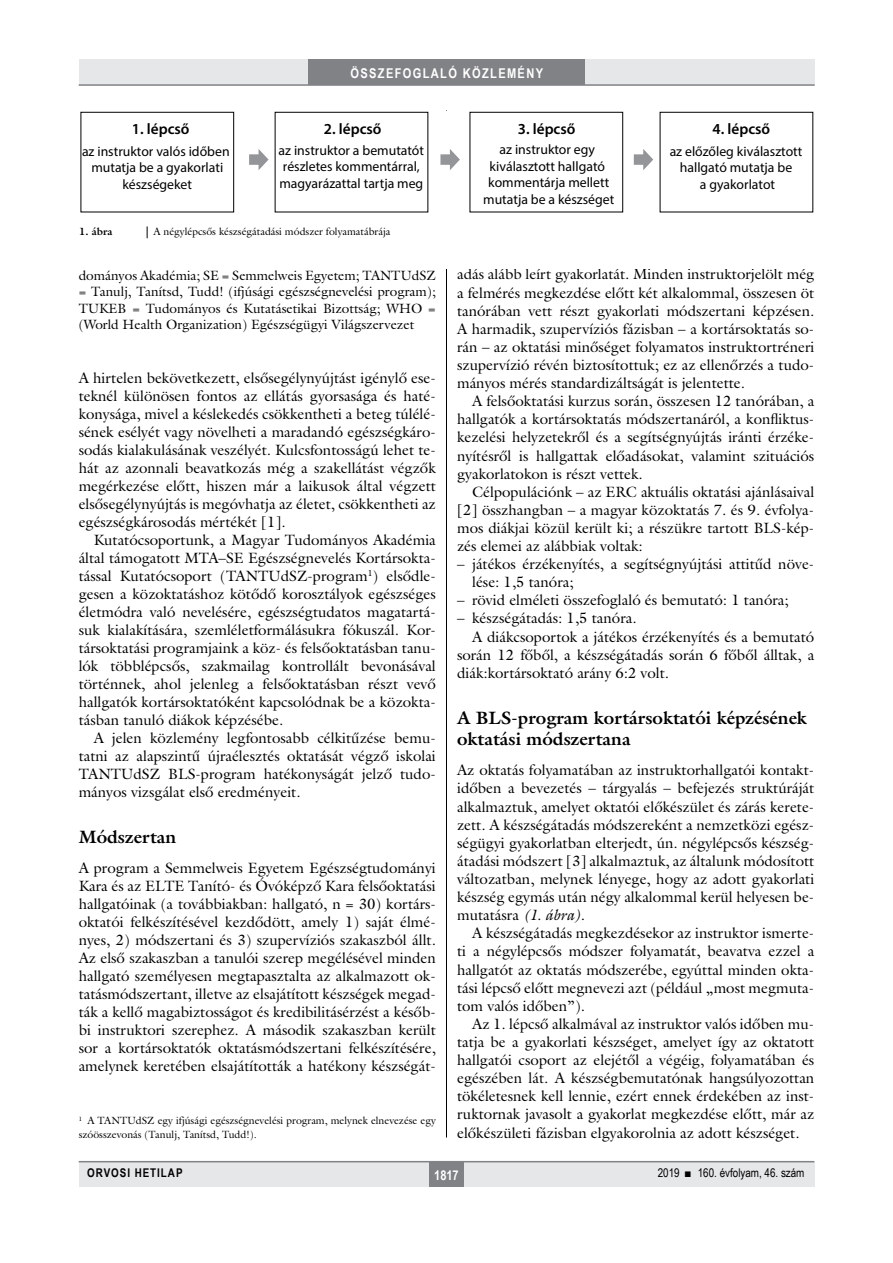
<style>
.page{position:relative;width:893px;height:1263px;background:#fff}
.page>*{position:absolute;margin:0;border:0;box-sizing:border-box;transform-origin:0 0}
.alcimbold{font:700 18px/21.8px "Galliard Reg";color:#000}
.t1{font:600 15.3px "Myriad Pro";color:#000}
.Body_Text{font:15px/18.1px "Galliard Reg";color:#000;text-align:justify}
.Body_tompa{font:15px/18.1px "Galliard Reg";color:#000;text-align:justify}
.body-s{font:15px/18px "Galliard Reg";color:#000;text-align:justify}
.t2{font:13.8px/16.5px "Myriad Pro";color:#000;text-align:center}
.tompa_9_11{font:13.5px/16.5px "Galliard Reg";color:#000;text-align:justify}
.t3{font:700 13.5px "Arial Narrow";letter-spacing:.1em;color:#fff}
.t4{font:12px "Arial Narrow";color:#000}
.t5{font:700 12px "Arial Narrow";letter-spacing:.08em;color:#000}
.kepalairas2{font:10.5px/13.5px "Galliard Reg";color:#000}
.kepalairas1{font:700 10.5px "Galliard Reg";color:#000}
.s1{font-style:italic}
</style>
<div class="page">
<div style="left:79px;top:1161px;width:735px;height:25px;background:#e6e7e8"></div>
<div style="left:429px;top:1161px;width:34px;height:25px;background:#808285"></div>
<hr style="left:79px;top:1161px;width:735px;height:1px;background:#808285">
<div style="left:79px;top:60px;width:735px;height:25px;background:#e6e7e8"></div>
<div style="left:308px;top:60px;width:277px;height:25px;background:#808285"></div>
<hr style="left:79px;top:84px;width:736px;height:2px;background:#808285">
<hr style="left:446px;top:111px;width:1px;height:1026px;background:#000">
<div style="left:79px;top:111px;width:735px;height:115px;background:#fff"></div>
<div style="left:81px;top:112px;width:153px;height:100px;border:1px solid #000"></div>
<div style="left:275px;top:112px;width:153px;height:100px;border:1px solid #000"></div>
<div style="left:470px;top:112px;width:153px;height:100px;border:1px solid #000"></div>
<div style="left:660px;top:112px;width:153px;height:100px;border:1px solid #000"></div>
<svg style="left:249px;top:149px;width:20px;height:21px"></svg>
<svg style="left:440px;top:149px;width:20px;height:21px"></svg>
<svg style="left:634px;top:149px;width:19px;height:21px"></svg>
<div style="left:79px;top:226px;width:736px;height:43px;background:#fff"></div>
<svg style="left:147px;top:226px;width:1px;height:12px"></svg>
<p class="t3" style="left:350px;top:63px;width:194px">ÖSSZEFOGLALÓ KÖZLEMÉNY</p>
<p class="t1" style="left:132px;top:119px;width:59px">1. lépcső</p>
<p class="t1" style="left:324px;top:119px;width:59px">2. lépcső</p>
<p class="t1" style="left:518px;top:119px;width:59px">3. lépcső</p>
<p class="t1" style="left:713px;top:119px;width:59px">4. lépcső</p>
<p class="t2" style="left:82px;top:142px;width:149px">az instruktor valós időben mutatja be a gyakorlati készségeket</p>
<p class="t2" style="left:279px;top:142px;width:147px;text-align:left">az instruktor a bemutatót részletes kommentárral, magyarázattal tartja meg</p>
<p class="t2" style="left:483px;top:141px;width:133px">az instruktor egy kiválasztott hallgató kommentárja mellett mutatja be a készséget</p>
<p class="t2" style="left:670px;top:142px;width:134px">az előzőleg kiválasztott hallgató mutatja be<br>a gyakorlatot</p>
<p class="kepalairas1" style="left:79px;top:224px;width:35px">1. ábra</p>
<p class="kepalairas2" style="left:153px;top:224px;width:238px">A négylépcsős készségátadási módszer folyamatábrája</p>
<p class="tompa_9_11" style="left:79px;top:267px;width:359px">dományos Akadémia; SE = Semmelweis Egyetem; TANTUdSZ = Tanulj, Tanítsd, Tudd! (ifjúsági egészségnevelési program); TUKEB = Tudományos és Kutatásetikai Bizottság; WHO = (World Health Organization) Egészségügyi Világszervezet</p>
<p class="body-s" style="left:79px;top:369px;width:359px">A hirtelen bekövetkezett, elsősegélynyújtást igénylő ese&shy;teknél különösen fontos az ellátás gyorsasága és haté&shy;konysága, mivel a késlekedés csökkentheti a beteg túlélé&shy;sének esélyét vagy növelheti a maradandó egészségkáro&shy;sodás kialakulásának veszélyét. Kulcsfontosságú lehet te&shy;hát az azonnali beavatkozás még a szakellátást végzők megérkezése előtt, hiszen már a laikusok által végzett elsősegélynyújtás is megóvhatja az életet, csökkentheti az egészségkárosodás mértékét [1].</p>
<p class="Body_Text" style="left:79px;top:531px;width:359px;text-indent:15px">Kutatócsoportunk, a Magyar Tudományos Akadémia által támogatott MTA–SE Egészségnevelés Kortársokta&shy;tással Kutatócsoport (TANTUdSZ-program<sup>1</sup>) elsődle&shy;gesen a közoktatáshoz kötődő korosztályok egészséges életmódra való nevelésére, egészségtudatos magatartá&shy;suk kialakítására, szemléletformálásukra fókuszál. Kor&shy;társoktatási programjaink a köz- és felsőoktatásban tanu&shy;lók többlépcsős, szakmailag kontrollált bevonásával történnek, ahol jelenleg a felsőoktatásban részt vevő hallgatók kortársoktatóként kapcsolódnak be a közokta&shy;tásban tanuló diákok képzésébe.</p>
<p class="Body_Text" style="left:79px;top:729px;width:359px;text-align:left;text-indent:15px">A jelen közlemény legfontosabb célkitűzése bemu&shy;tatni az alapszintű újraélesztés oktatását végző iskolai TANTUdSZ BLS-program hatékonyságát jelző tudo&shy;mányos vizsgálat első eredményeit.</p>
<p class="alcimbold" style="left:79px;top:825px;width:99px">Módszertan</p>
<p class="Body_tompa" style="left:79px;top:858px;width:359px">A program a Semmelweis Egyetem Egészségtudományi Kara és az ELTE Tanító- és Óvóképző Kara felsőoktatási hallgatóinak (a továbbiakban: hallgató, n = 30) kortárs&shy;oktatói felkészítésével kezdődött, amely 1) saját élmé&shy;nyes, 2) módszertani és 3) szupervíziós szakaszból állt.<br>Az első szakaszban a tanulói szerep megélésével minden hallgató személyesen megtapasztalta az alkalmazott ok&shy;tatásmódszertant, illetve az elsajátított készségek megad&shy;ták a kellő magabiztosságot és kredibilitásérzést a későb&shy;bi instruktori szerephez. A második szakaszban került sor a kortársoktatók oktatásmódszertani felkészítésére, amelynek keretében elsajátították a hatékony készségát-</p>
<p class="kepalairas2" style="left:79px;top:1113px;width:359px"><sup>1</sup> A TANTUdSZ egy ifjúsági egészségnevelési program, melynek elnevezése egy szóösszevonás (Tanulj, Tanítsd, Tudd!).</p>
<p class="Body_tompa" style="left:457px;top:265px;width:359px">adás alább leírt gyakorlatát. Minden instruktorjelölt még a felmérés megkezdése előtt két alkalommal, összesen öt tanórában vett részt gyakorlati módszertani képzésen.<br>A harmadik, szupervíziós fázisban – a kortársoktatás so&shy;rán – az oktatási minőséget folyamatos instruktortréneri szupervízió révén biztosítottuk; ez az ellenőrzés a tudo&shy;mányos mérés standardizáltságát is jelentette.</p>
<p class="Body_Text" style="left:457px;top:392px;width:359px;text-indent:15px">A felsőoktatási kurzus során, összesen 12 tanórában, a hallgatók a kortársoktatás módszertanáról, a konfliktus&shy;kezelési helyzetekről és a segítségnyújtás iránti érzéke&shy;nyítésről is hallgattak előadásokat, valamint szituációs gyakorlatokon is részt vettek.</p>
<p class="Body_Text" style="left:457px;top:482px;width:359px;text-indent:15px">Célpopulációnk – az ERC aktuális oktatási ajánlásaival [2] összhangban – a magyar közoktatás 7. és 9. évfolya&shy;mos diákjai közül került ki; a részükre tartott BLS-kép&shy;zés elemei az alábbiak voltak:</p>
<p class="Body_tompa" style="left:472px;top:555px;width:342px;text-indent:-15px">– játékos érzékenyítés, a segítségnyújtási attitűd növe&shy;lése: 1,5 tanóra;</p>
<p class="Body_tompa" style="left:457px;top:591px;width:333px">– rövid elméleti összefoglaló és bemutató: 1 tanóra;</p>
<p class="Body_tompa" style="left:457px;top:609px;width:181px">– készségátadás: 1,5 tanóra.</p>
<p class="Body_Text" style="left:457px;top:627px;width:359px;text-indent:15px">A diákcsoportok a játékos érzékenyítés és a bemutató során 12 főből, a készségátadás során 6 főből álltak, a diák:kortársoktató arány 6:2 volt.</p>
<p class="alcimbold" style="left:457px;top:706px;width:351px">A BLS-program kortársoktatói képzésének oktatási módszertana</p>
<p class="Body_tompa" style="left:457px;top:761px;width:359px">Az oktatás folyamatában az instruktorhallgatói kontakt&shy;időben a bevezetés – tárgyalás – befejezés struktúráját alkalmaztuk, amelyet oktatói előkészület és zárás kerete&shy;zett. A készségátadás módszereként a nemzetközi egész&shy;ségügyi gyakorlatban elterjedt, ún. négylépcsős készség&shy;átadási módszert [3] alkalmaztuk, az általunk módosított változatban, melynek lényege, hogy az adott gyakorlati készség egymás után négy alkalommal kerül helyesen be&shy;mutatásra <span class="s1">(1. ábra)</span>.</p>
<p class="Body_Text" style="left:457px;top:924px;width:359px;text-indent:15px">A készségátadás megkezdésekor az instruktor ismerte&shy;ti a négylépcsős módszer folyamatát, beavatva ezzel a hallgatót az oktatás módszerébe, egyúttal minden okta&shy;tási lépcső előtt megnevezi azt (például „most megmuta&shy;tom valós időben”).</p>
<p class="Body_Text" style="left:457px;top:1014px;width:359px;text-indent:15px">Az 1. lépcső alkalmával az instruktor valós időben mu&shy;tatja be a gyakorlati készséget, amelyet így az oktatott hallgatói csoport az elejétől a végéig, folyamatában és egészében lát. A készségbemutatónak hangsúlyozottan tökéletesnek kell lennie, ezért ennek érdekében az inst&shy;ruktornak javasolt a gyakorlat megkezdése előtt, már az előkészületi fázisban elgyakorolnia az adott készséget.</p>
<p class="t5" style="left:87px;top:1164px;width:97px">ORVOSI HETILAP</p>
<p class="t3" style="left:434px;top:1165px;width:26px">1817</p>
<p class="t4" style="left:658px;top:1164px;width:148px">2019 ■ 160. évfolyam, 46. szám</p>
</div>
